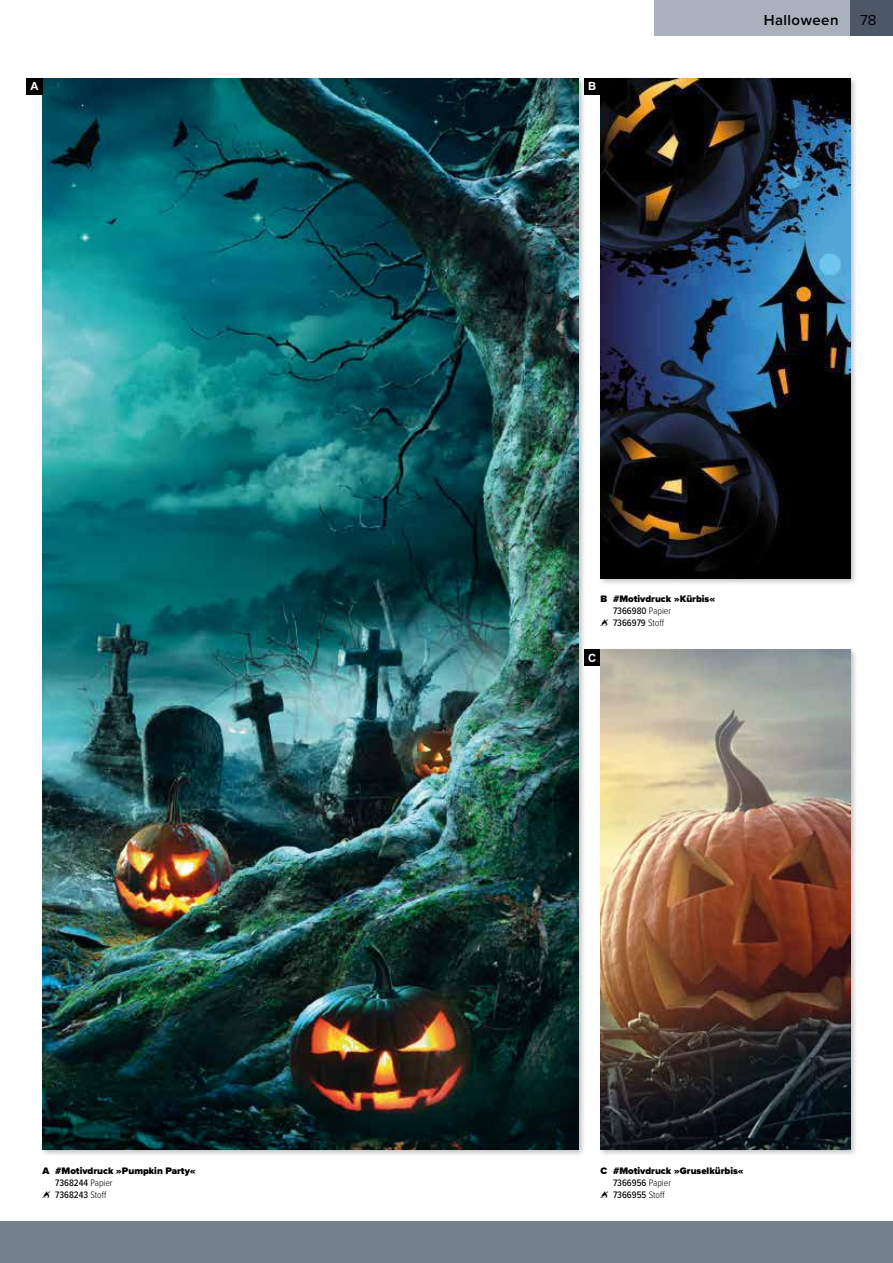
<style>
.page{position:relative;width:893px;height:1263px;background:#fff}
.page>*{position:absolute;margin:0;border:0;box-sizing:border-box;transform-origin:0 0}
.t1{font:600 15px "Proxima Nova";letter-spacing:.03em;color:#000}
.t2{font:15px "Proxima Nova";color:#000}
.t3{font:700 11.25px "Arial";color:#fff}
.t4{font:500 9.75px/11.9px "Proxima Nova Cond";color:#000}
.t5{font:900 9.75px "Proxima Nova";color:#000}
.s1{font-weight:300}
.s2{font-family:"abama Pi";font-weight:400}
</style>
<div class="page">
<div style="left:654px;top:0;width:196px;height:36px;background:#a9b1bc"></div>
<div style="left:850px;top:0;width:43px;height:36px;background:#4c5867"></div>
<div style="left:40px;top:76px;width:546px;height:1081px;background:#000;opacity:.25"></div>
<img style="left:43px;top:78px;width:535px;height:1072px">
<div style="left:598px;top:76px;width:260px;height:510px;background:#000;opacity:.25"></div>
<img style="left:600px;top:78px;width:250px;height:500px">
<div style="left:26px;top:78px;width:17px;height:16px;background:#000"></div>
<div style="left:584px;top:78px;width:16px;height:16px;background:#000"></div>
<div style="left:584px;top:650px;width:16px;height:16px;background:#000"></div>
<div style="left:598px;top:647px;width:260px;height:510px;background:#000;opacity:.25"></div>
<img style="left:600px;top:650px;width:250px;height:500px">
<div style="left:0;top:1221px;width:893px;height:42px;background:#75808f"></div>
<p class="t3" style="left:31px;top:78px;width:10px">A</p>
<p class="t3" style="left:588px;top:78px;width:10px">B</p>
<h1 class="t1" style="left:764px;top:9px;width:76px">Halloween</h1>
<h1 class="t2" style="left:860px;top:9px;width:18px">78</h1>
<p class="t5" style="left:43px;top:1163px;width:155px">A #Motivdruck »Pumpkin Party«</p>
<p class="t4" style="left:43px;top:1176px;width:72px;text-indent:13px">7368244 <span class="s1">Papier<br></span><span class="s2">F</span> 7368243 <span class="s1">Stoff</span></p>
<p class="t5" style="left:600px;top:592px;width:117px">B #Motivdruck »Kürbis«</p>
<p class="t4" style="left:600px;top:604px;width:72px;text-indent:13px">7366980 <span class="s1">Papier<br></span><span class="s2">F</span> 7366979 <span class="s1">Stoff</span></p>
<p class="t3" style="left:588px;top:650px;width:10px">C</p>
<p class="t5" style="left:600px;top:1163px;width:145px">C #Motivdruck »Gruselkürbis«</p>
<p class="t4" style="left:600px;top:1176px;width:72px;text-indent:13px">7366956 <span class="s1">Papier<br></span><span class="s2">F</span> 7366955 <span class="s1">Stoff</span></p>
</div>
